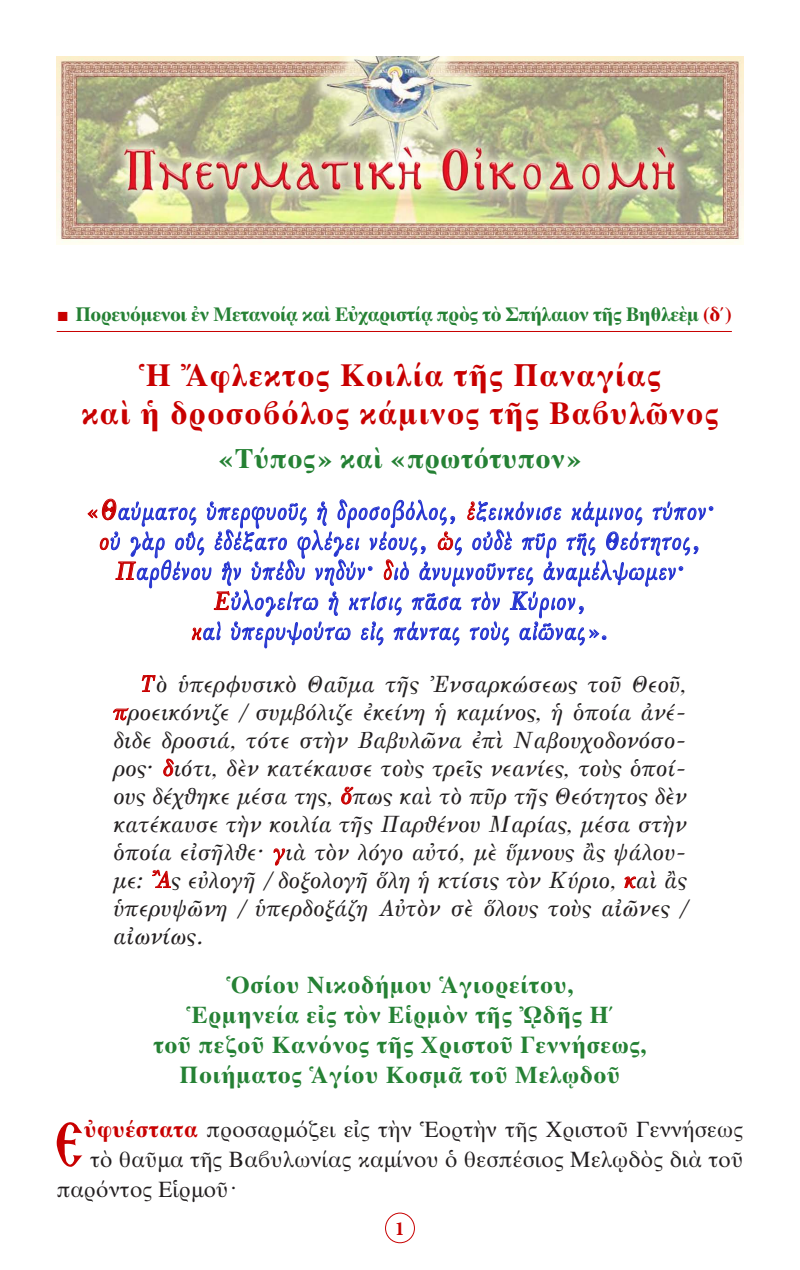
<style>
.page{position:relative;width:800px;height:1270px;background:#fff}
.page>*{position:absolute;margin:0;border:0;box-sizing:border-box;transform-origin:0 0}
.t1{font:62.8px "BYZIMAK";color:#c80000}
.t2{font:700 32px "CTOS Times Pro";letter-spacing:.04em;color:#c80000}
.t3{font:700 28px "CTOS Times Pro";letter-spacing:.02em;color:#258134}
.t4{font:26px "GFS Baskerville";letter-spacing:.04em;color:#2534d0}
.t5{font:700 24px "CTOS Times Pro";letter-spacing:.03em;color:#258134}
.t6{font:23px/28px "SK Aphrodite Pol Uni W Italic";letter-spacing:.02em;color:#231f20;text-align:justify}
.t7{font:23px/30px "CTOS Times Pro";letter-spacing:.01em;color:#231f20}
.t8{font:700 20px "CTOS Times Pro";letter-spacing:-.02em;color:#258134}
.t9{font:700 20px "Minion Pro";color:#c80000}
.s1{font-family:"Times New Roman";font-weight:400;color:#c80000}
.s2{color:#c80000}
.s3{font-size:30px;color:#c80000}
.s4{font-weight:700;color:#c80000}
</style>
<div class="page">
<div style="left:385px;top:1213px;width:30px;height:30px;border:1px solid #c80000;border-radius:50%"></div>
<hr style="left:57px;top:331px;width:675px;height:1px;background:#c80000">
<svg style="left:87px;top:498px;width:626px;height:151px"></svg>
<svg style="left:141px;top:675px;width:15px;height:17px"></svg>
<svg style="left:112px;top:707px;width:17px;height:14px"></svg>
<svg style="left:163px;top:758px;width:11px;height:19px"></svg>
<svg style="left:341px;top:786px;width:13px;height:19px"></svg>
<svg style="left:273px;top:848px;width:13px;height:18px"></svg>
<svg style="left:152px;top:869px;width:19px;height:19px"></svg>
<svg style="left:624px;top:876px;width:13px;height:13px"></svg>
<img style="left:57px;top:57px;width:686px;height:187px">
<p class="t8" style="left:57px;top:304px;width:677px"><span class="s1">■</span> Πορευόμενοι ἐν Μετανοίᾳ καὶ Εὐχαριστίᾳ πρὸς τὸ Σπήλαιον τῆς Βηθλεὲμ <span class="s2">(δ´)</span></p>
<p class="t2" style="left:139px;top:357px;width:523px">Ἡ Ἄφλεκτος Κοιλία τῆς Παναγίας</p>
<p class="t2" style="left:81px;top:396px;width:639px">καὶ ἡ δροσοβόλος κάμινος τῆς Βαβυλῶνος</p>
<p class="t3" style="left:219px;top:443px;width:364px">«Τύπος» καὶ «πρωτότυπον»</p>
<p class="t4" style="left:86px;top:497px;width:630px"><span class="s2">«</span><span class="s3">Θ</span>αύματος ὑπερφυοῦς ἡ δροσοβόλος, <span class="s2">ἐ</span>ξεικόνισε κάμινος τύπον·</p>
<p class="t4" style="left:99px;top:527px;width:603px"><span class="s2">ο</span>ὐ γὰρ οὓς ἐδέξατο φλέγει νέους, <span class="s2">ὡ</span>ς οὐδὲ πῦρ τῆς Θεότητος,</p>
<p class="t4" style="left:116px;top:557px;width:570px"><span class="s2">Π</span>αρθένου ἣν ὑπέδυ νηδύν· <span class="s2">δ</span>ιὸ ἀνυμνοῦντες ἀναμέλψωμεν·</p>
<p class="t4" style="left:214px;top:587px;width:373px"><span class="s2">Ε</span>ὐλογείτω ἡ κτίσις πᾶσα τὸν Κύριον,</p>
<p class="t4" style="left:191px;top:617px;width:419px"><span class="s2">κ</span>αὶ ὑπερυψούτω εἰς πάντας τοὺς αἰῶνας».</p>
<p class="t6" style="left:113px;top:670px;width:575px;text-indent:28px"><span class="s2">Τ</span>ὸ ὑπερφυσικὸ Θαῦμα τῆς Ἐνσαρκώσεως τοῦ Θεοῦ, <span class="s2">π</span>ροεικόνιζε / συμβόλιζε ἐκείνη ἡ καμίνος, ἡ ὁποία ἀνέ&shy;διδε δροσιά, τότε στὴν Βαβυλῶνα ἐπὶ Ναβουχοδονόσο&shy;ρος· <span class="s2">δ</span>ιότι, δὲν κατέκαυσε τοὺς τρεῖς νεανίες, τοὺς ὁποί&shy;ους δέχθηκε μέσα της, <span class="s2">ὅ</span>πως καὶ τὸ πῦρ τῆς Θεότητος δὲν κατέκαυσε τὴν κοιλία τῆς Παρθένου Μαρίας, μέσα στὴν ὁποία εἰσῆλθε· <span class="s2">γ</span>ιὰ τὸν λόγο αὐτό, μὲ ὕμνους ἂς ψάλου&shy;με: <span class="s2">Ἂ</span>ς εὐλογῆ / δοξολογῆ ὅλη ἡ κτίσις τὸν Κύριο, <span class="s2">κ</span>αὶ ἂς ὑπερυψῶνη / ὑπερδοξάζη Αὐτὸν σὲ ὅλους τοὺς αἰῶνες / αἰωνίως.</p>
<p class="t5" style="left:226px;top:971px;width:349px">Ὁσίου Νικοδήμου Ἁγιορείτου,</p>
<p class="t5" style="left:187px;top:1001px;width:427px">Ἑρμηνεία εἰς τὸν Εἱρμὸν τῆς ᾨδῆς Η΄</p>
<p class="t5" style="left:153px;top:1031px;width:495px">τοῦ πεζοῦ Κανόνος τῆς Χριστοῦ Γεννήσεως,</p>
<p class="t5" style="left:180px;top:1061px;width:442px">Ποιήματος Ἁγίου Κοσμᾶ τοῦ Μελῳδοῦ</p>
<p class="t1" style="left:53px;top:1107px;width:33px">Ε</p>
<p class="t7" style="left:84px;top:1114px;width:661px"><span class="s4">ὐφυέστατα</span> προσαρμόζει εἰς τὴν Ἑορτὴν τῆς Χριστοῦ Γεννήσεως</p>
<p class="t7" style="left:57px;top:1144px;width:688px;text-indent:33px">τὸ θαῦμα τῆς Βαβυλωνίας καμίνου ὁ θεσπέσιος Μελῳδὸς διὰ τοῦ παρόντος Εἱρμοῦ·</p>
<p class="t9" style="left:395px;top:1214px;width:11px">1</p>
</div>
